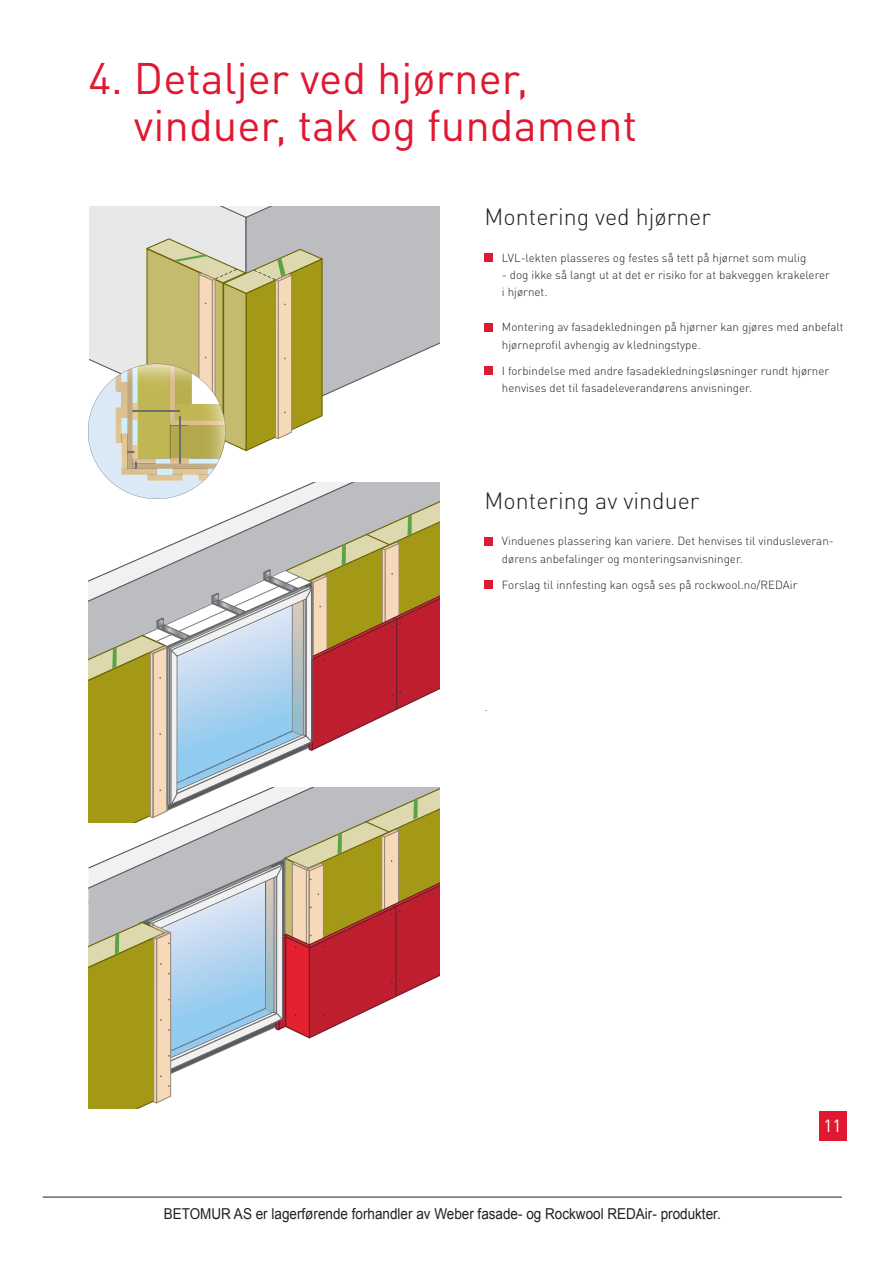
<style>
.page{position:relative;width:893px;height:1263px;background:#fff}
.page>*{position:absolute;margin:0;border:0;box-sizing:border-box;transform-origin:0 0}
.t1{font:43.65px/46.5px "DINOT";color:#e11831}
.t2{font:300 23.25px "DINOT";color:#231f20}
.t3{font:17.4px "DINOT";color:#fff}
.t4{font:15px "Arial";color:#231f20;scale:.9 1}
.t5{font:300 11.7px/17.4px "DINOT";color:#231f20}
</style>
<div class="page">
<hr style="left:43px;top:1197px;width:799px;height:1px;background:#231f20">
<div style="left:819px;top:1111px;width:27px;height:30px;background:#e11831"></div>
<div style="left:89px;top:206px;width:157px;height:32px;background:#e7e8e8"></div>
<div style="left:246px;top:206px;width:194px;height:32px;background:#bbbdc0"></div>
<div style="left:484px;top:253px;width:9px;height:8px;background:#e11831"></div>
<div style="left:484px;top:323px;width:9px;height:8px;background:#e11831"></div>
<div style="left:484px;top:367px;width:9px;height:8px;background:#e11831"></div>
<div style="left:484px;top:537px;width:9px;height:8px;background:#e11831"></div>
<div style="left:484px;top:581px;width:9px;height:8px;background:#e11831"></div>
<svg style="left:88px;top:238px;width:352px;height:870px"></svg>
<p class="t1" style="left:134px;top:54px;width:505px;text-indent:-45px">4. Detaljer ved hjørner, vinduer, tak og fundament</p>
<p class="t2" style="left:484px;top:202px;width:228px">Montering ved hjørner</p>
<p class="t5" style="left:502px;top:248px;width:306px">LVL-lekten plasseres og festes så tett på hjørnet som mulig</p>
<p class="t5" style="left:502px;top:266px;width:330px">- dog ikke så langt ut at det er risiko for at bakveggen krakelerer i hjørnet.</p>
<p class="t5" style="left:502px;top:318px;width:343px">Montering av fasadekledningen på hjørner kan gjøres med anbefalt hjørneprofil avhengig av kledningstype.</p>
<p class="t5" style="left:502px;top:362px;width:329px">I forbindelse med andre fasadekledningsløsninger rundt hjørner henvises det til fasadeleverandørens anvisninger.</p>
<p class="t2" style="left:484px;top:486px;width:216px">Montering av vinduer</p>
<p class="t5" style="left:502px;top:532px;width:333px">Vinduenes plassering kan variere. Det henvises til vindusleveran&shy;dørens anbefalinger og monteringsanvisninger.</p>
<p class="t5" style="left:502px;top:576px;width:297px">Forslag til innfesting kan også ses på rockwool.no/REDAir</p>
<p class="t5" style="left:484px;top:698px;width:5px">.</p>
<p class="t4" style="left:164px;top:1203px;width:620px">BETOMUR AS er lagerførende forhandler av Weber fasade- og Rockwool REDAir- produkter.</p>
<p class="t3" style="left:823px;top:1114px;width:20px">11</p>
</div>
